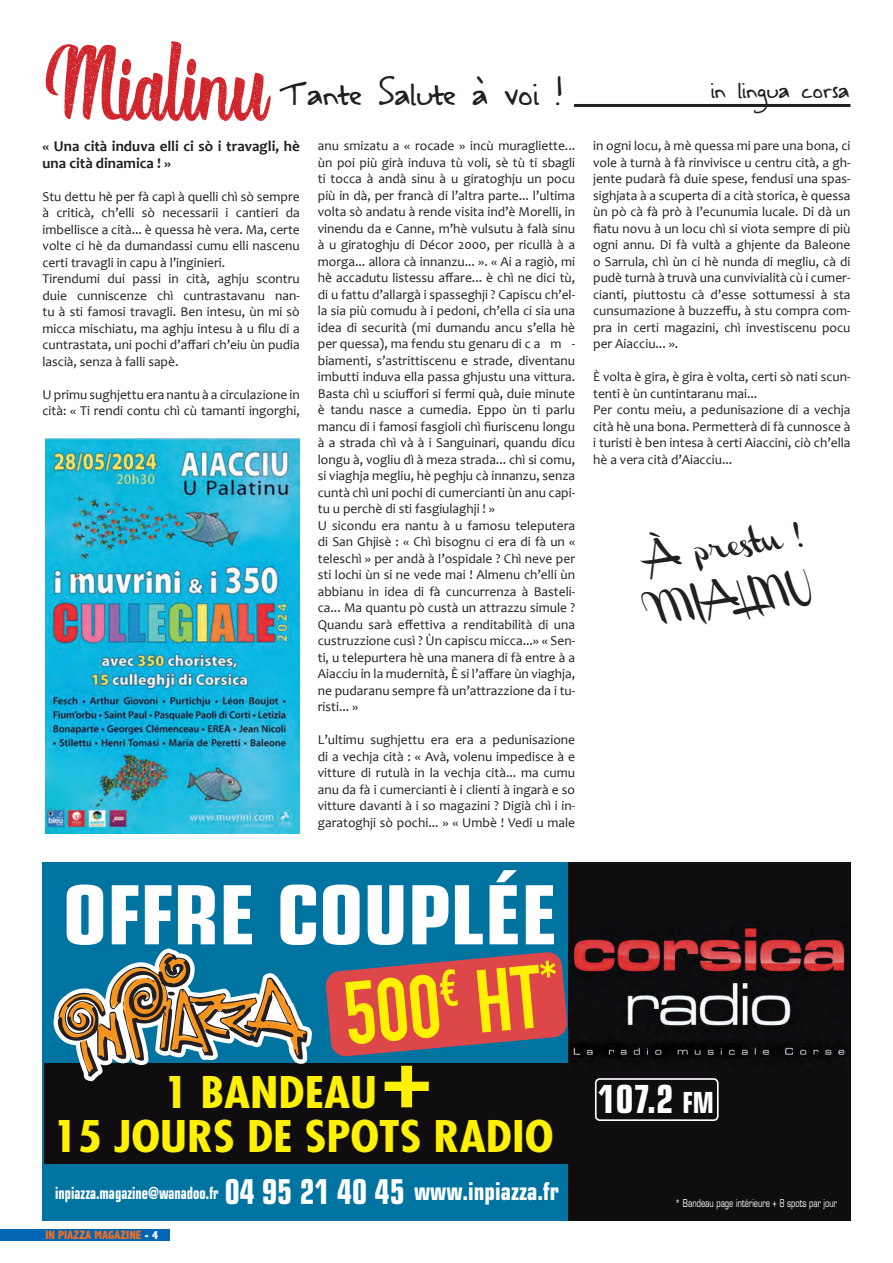
<style>
.page{position:relative;width:893px;height:1263px;background:#fff}
.page>*{position:absolute;margin:0;border:0;box-sizing:border-box;transform-origin:0 0}
.t1{font:700 87.75px "DIN Condensed";color:#fff101}
.t2{font:700 condensed 81.6px "Eurostile";color:#fff;scale:1.04 1}
.t3{font:700 condensed 42.45px/44.2px "Futura";color:#fff101;text-align:center;scale:1.16 1}
.t4{font:700 condensed 38.7px "Eurostile";color:#fff;scale:.91 1}
.t5{font:700 condensed 34.2px "Eurostile";color:#fff;scale:.88 1}
.t6{font:33.15px "A Safe Placeto Fall";color:#231f20}
.t7{font:700 condensed 24.6px "Eurostile";color:#fff;scale:.94 1}
.t8{font:23.4px "A Safe Placeto Fall";color:#231f20}
.t9{font:italic 22.05px "Channel Left";color:#231f20}
.t10{font:700 condensed 16.8px "Eurostile";color:#fff;scale:.81 1}
.t11{font:700 15px/16.5px "Candara";color:#231f20}
.t12{font:13.5px/16.5px "Candara";color:#231f20;text-align:justify}
.t13{font:800 condensed 12px "Abadi";color:#f36e21}
.t14{font:10.5px "Eurostile";color:#fff;scale:.71 1}
.s1{font-size:84.45px}
.s2{color:#fff}
.s3{font-size:29.1px}
</style>
<div class="page">
<div style="left:0;top:1229px;width:170px;height:12px;background:#0166b3"></div>
<svg style="left:46px;top:41px;width:225px;height:80px"></svg>
<hr style="left:574px;top:104px;width:276px;height:3px;background:#231f20">
<img style="left:45px;top:439px;width:255px;height:394px">
<div style="left:43px;top:862px;width:807px;height:358px;background:#0074a1"></div>
<div style="left:44px;top:1063px;width:535px;height:101px;background:#0f0d10"></div>
<div style="left:568px;top:862px;width:282px;height:358px;background:#0f0d10"></div>
<svg style="left:53px;top:948px;width:259px;height:133px"></svg>
<div style="left:595px;top:1078px;width:124px;height:43px;border:2px solid #fff;border-radius:4px"></div>
<img style="left:569px;top:928px;width:276px;height:131px">
<svg style="left:325px;top:952px;width:243px;height:105px"></svg>
<p class="t6" style="left:280px;top:74px;width:284px">Tante Salute à voi !</p>
<p class="t8" style="left:711px;top:76px;width:140px">in lingua corsa</p>
<p class="t11" style="left:43px;top:138px;width:259px">« Una cità induva elli ci sò i travagli, hè una cità dinamica ! »</p>
<p class="t12" style="left:43px;top:188px;width:259px">Stu dettu hè per fà capì à quelli chì sò sempre à criticà, ch’elli sò necessarii i cantieri da imbellisce a cità... è quessa hè vera. Ma, certe volte ci hè da dumandassi cumu elli nascenu certi travagli in capu à l’inginieri.</p>
<p class="t12" style="left:43px;top:270px;width:259px">Tirendumi dui passi in cità, aghju scontru duie cunniscenze chì cuntrastavanu nan&shy;tu à sti famosi travagli. Ben intesu, ùn mi sò micca mischiatu, ma aghju intesu à u filu di a cuntrastata, uni pochi d’affari ch’eiu ùn pudia lascià, senza à falli sapè.</p>
<p class="t12" style="left:43px;top:386px;width:259px">U primu sughjettu era nantu à a circulazione in cità: « Ti rendi contu chì cù tamanti ingorghi,</p>
<p class="t12" style="left:318px;top:137px;width:259px">anu smizatu a « rocade » incù muragliette... ùn poi più girà induva tù voli, sè tù ti sbagli ti tocca à andà sinu à u giratoghju un pocu più in dà, per francà di l’altra parte... l’ultima volta sò andatu à rende visita ind’è Morelli, in vinendu da e Canne, m’hè vulsutu à falà sinu à u giratoghju di Décor 2000, per ricullà à a morga... allora cà innanzu... ». « Ai a ragiò, mi hè accadutu listessu affare... è chì ne dici tù, di u fattu d’allargà i spasseghji ? Capiscu ch’el&shy;la sia più comudu à i pedoni, ch’ella ci sia una idea di securità (mi dumandu ancu s’ella hè per quessa), ma fendu stu genaru di c a m - biamenti, s’astrittiscenu e strade, diventanu imbutti induva ella passa ghjustu una vittura.<br>Basta chì u sciuffori si fermi quà, duie minute è tandu nasce a cumedia. Eppo ùn ti parlu mancu di i famosi fasgioli chì fiuriscenu longu à a strada chì và à i Sanguinari, quandu dicu longu à, vogliu dì à meza strada... chì si comu, si viaghja megliu, hè peghju cà innanzu, senza cuntà chì uni pochi di cumercianti ùn anu capi&shy;tu u perchè di sti fasgiulaghji ! »</p>
<p class="t12" style="left:318px;top:517px;width:259px">U sicondu era nantu à u famosu teleputera di San Ghjisè : « Chì bisognu ci era di fà un « teleschì » per andà à l’ospidale ? Chì neve per sti lochi ùn si ne vede mai ! Almenu ch’elli ùn abbianu in idea di fà cuncurrenza à Basteli&shy;ca... Ma quantu pò custà un attrazzu simule ?<br>Quandu sarà effettiva a renditabilità di una custruzzione cusì ? Ùn capiscu micca...» « Sen&shy;ti, u telepurtera hè una manera di fà entre à a Aiacciu in la mudernità, È si l’affare ùn viaghja, ne pudaranu sempre fà un’attrazzione da i tu&shy;risti... »</p>
<p class="t12" style="left:318px;top:731px;width:259px">L’ultimu sughjettu era era a pedunisazione di a vechja cità : « Avà, volenu impedisce à e vitture di rutulà in la vechja cità... ma cumu anu da fà i cumercianti è i clienti à ingarà e so vitture davanti à i so magazini ? Digià chì i in&shy;garatoghji sò pochi... » « Umbè ! Vedi u male</p>
<p class="t12" style="left:593px;top:137px;width:259px">in ogni locu, à mè quessa mi pare una bona, ci vole à turnà à fà rinvivisce u centru cità, a gh&shy;jente pudarà fà duie spese, fendusi una spas&shy;sighjata à a scuperta di a cità storica, è quessa ùn pò cà fà prò à l’ecunumia lucale. Di dà un fiatu novu à un locu chì si viota sempre di più ogni annu. Di fà vultà a ghjente da Baleone o Sarrula, chì ùn ci hè nunda di megliu, cà di pudè turnà à truvà una cunvivialità cù i cumer&shy;cianti, piuttostu cà d’esse sottumessi à sta cunsumazione à buzzeffu, à stu compra com&shy;pra in certi magazini, chì investiscenu pocu per Aiacciu... ».</p>
<p class="t12" style="left:593px;top:368px;width:259px">È volta è gira, è gira è volta, certi sò nati scun&shy;tenti è ùn cuntintaranu mai...</p>
<p class="t12" style="left:593px;top:401px;width:259px">Per contu meiu, a pedunisazione di a vechja cità hè una bona. Permetterà di fà cunnosce à i turisti è ben intesa à certi Aiaccini, ciò ch’ella hè a vera cità d’Aiacciu...</p>
<p class="t9" style="left:649px;top:547px;width:157px;rotate:-8deg">À prestu !</p>
<p class="t9" style="left:655px;top:595px;width:161px;rotate:-8deg">MIALINU</p>
<p class="t2" style="left:63px;top:866px;width:477px">OFFRE COUPLÉE</p>
<p class="t1" style="left:339px;top:955px;width:218px;rotate:-5deg">500<sup>€</sup> HT<sup>*</sup></p>
<p class="t3" style="left:54px;top:1070px;width:432px">1 BANDEAU<span class="s1">+<br></span>15 JOURS DE SPOTS RADIO</p>
<p class="t5" style="left:225px;top:1171px;width:206px">04 95 21 40 45</p>
<p class="t10" style="left:55px;top:1183px;width:203px">inpiazza.magazine@wanadoo.fr</p>
<p class="t7" style="left:414px;top:1176px;width:155px">www.inpiazza.fr</p>
<p class="t13" style="left:45px;top:1228px;width:114px">IN PIAZZA MAGAZINE <span class="s2">- 4</span></p>
<p class="t4" style="left:598px;top:1076px;width:129px">107.2 <span class="s3">FM</span></p>
<p class="t14" style="left:675px;top:1197px;width:229px">* Bandeau page intérieure + 8 spots par jour</p>
</div>
